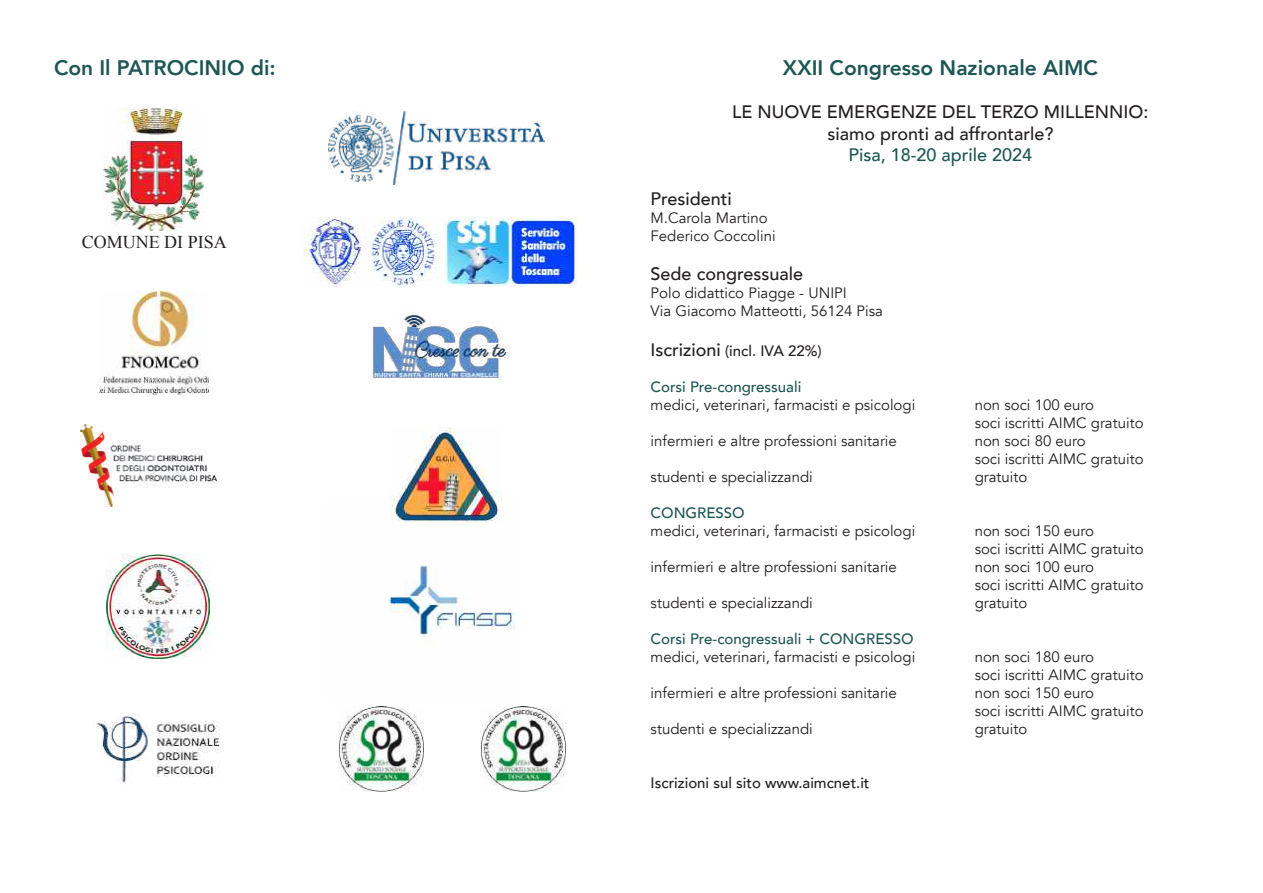
<style>
.page{position:relative;width:1263px;height:893px;background:#fff}
.page>*{position:absolute;margin:0;border:0;box-sizing:border-box;transform-origin:0 0}
.t1{font:800 21px "Avenir";color:#1d5754}
.t2{font:500 18px/21.6px "Avenir";color:#231f20;text-align:center}
.t3{font:500 18px "Avenir";color:#1d5754}
.t4{font:18px "Times New Roman";color:#231f20}
.t5{font:15px/18px "Avenir";color:#231f20}
.t6{font:500 15px "Avenir";color:#1d5754}
.t7{font:500 15px "Avenir";color:#231f20}
.s1{font-size:18px}
</style>
<div class="page">
<img style="left:99px;top:291px;width:109px;height:105px">
<img style="left:106px;top:555px;width:103px;height:103px">
<img style="left:96px;top:713px;width:124px;height:70px">
<img style="left:370px;top:311px;width:140px;height:69px">
<img style="left:303px;top:218px;width:274px;height:68px">
<img style="left:81px;top:425px;width:136px;height:81px">
<img style="left:104px;top:109px;width:100px;height:121px">
<img style="left:329px;top:112px;width:215px;height:73px">
<img style="left:338px;top:706px;width:85px;height:85px">
<img style="left:388px;top:506px;width:127px;height:138px">
<img style="left:480px;top:706px;width:86px;height:85px">
<img style="left:392px;top:428px;width:109px;height:97px">
<h1 class="t1" style="left:54px;top:51px;width:223px">Con Il PATROCINIO di:</h1>
<p class="t4" style="left:82px;top:230px;width:146px">COMUNE DI PISA</p>
<h1 class="t1" style="left:783px;top:51px;width:316px">XXII Congresso Nazionale AIMC</h1>
<p class="t2" style="left:732px;top:100px;width:418px">LE NUOVE EMERGENZE DEL TERZO MILLENNIO: siamo pronti ad affrontarle?</p>
<p class="t3" style="left:848px;top:140px;width:185px">Pisa, 18-20 aprile 2024</p>
<p class="t2" style="left:651px;top:187px;width:83px">Presidenti</p>
<p class="t5" style="left:651px;top:209px;width:127px">M.Carola Martino<br>Federico Coccolini</p>
<p class="t2" style="left:651px;top:262px;width:154px">Sede congressuale</p>
<p class="t5" style="left:651px;top:284px;width:234px">Polo didattico Piagge - UNIPI<br>Via Giacomo Matteotti, 56124 Pisa</p>
<p class="t7" style="left:651px;top:338px;width:173px"><span class="s1">Iscrizioni</span> (incl. IVA 22%)</p>
<p class="t6" style="left:651px;top:374px;width:152px">Corsi Pre-congressuali</p>
<p class="t5" style="left:651px;top:396px;width:266px">medici, veterinari, farmacisti e psicologi</p>
<p class="t5" style="left:975px;top:396px;width:170px">non soci 100 euro<br>soci iscritti AIMC gratuito</p>
<p class="t5" style="left:651px;top:432px;width:248px">infermieri e altre professioni sanitarie</p>
<p class="t5" style="left:975px;top:432px;width:170px">non soci 80 euro<br>soci iscritti AIMC gratuito</p>
<p class="t5" style="left:651px;top:468px;width:164px">studenti e specializzandi</p>
<p class="t5" style="left:975px;top:468px;width:54px">gratuito</p>
<p class="t6" style="left:651px;top:500px;width:96px">CONGRESSO</p>
<p class="t5" style="left:651px;top:522px;width:266px">medici, veterinari, farmacisti e psicologi</p>
<p class="t5" style="left:975px;top:522px;width:170px">non soci 150 euro<br>soci iscritti AIMC gratuito</p>
<p class="t5" style="left:651px;top:558px;width:248px">infermieri e altre professioni sanitarie</p>
<p class="t5" style="left:975px;top:558px;width:170px">non soci 100 euro<br>soci iscritti AIMC gratuito</p>
<p class="t5" style="left:651px;top:594px;width:164px">studenti e specializzandi</p>
<p class="t5" style="left:975px;top:594px;width:54px">gratuito</p>
<p class="t6" style="left:651px;top:626px;width:265px">Corsi Pre-congressuali + CONGRESSO</p>
<p class="t5" style="left:651px;top:648px;width:266px">medici, veterinari, farmacisti e psicologi</p>
<p class="t5" style="left:975px;top:648px;width:170px">non soci 180 euro<br>soci iscritti AIMC gratuito</p>
<p class="t5" style="left:651px;top:684px;width:248px">infermieri e altre professioni sanitarie</p>
<p class="t5" style="left:975px;top:684px;width:170px">non soci 150 euro<br>soci iscritti AIMC gratuito</p>
<p class="t5" style="left:651px;top:720px;width:164px">studenti e specializzandi</p>
<p class="t5" style="left:975px;top:720px;width:54px">gratuito</p>
<p class="t7" style="left:651px;top:770px;width:220px">Iscrizioni sul sito www.aimcnet.it</p>
</div>
